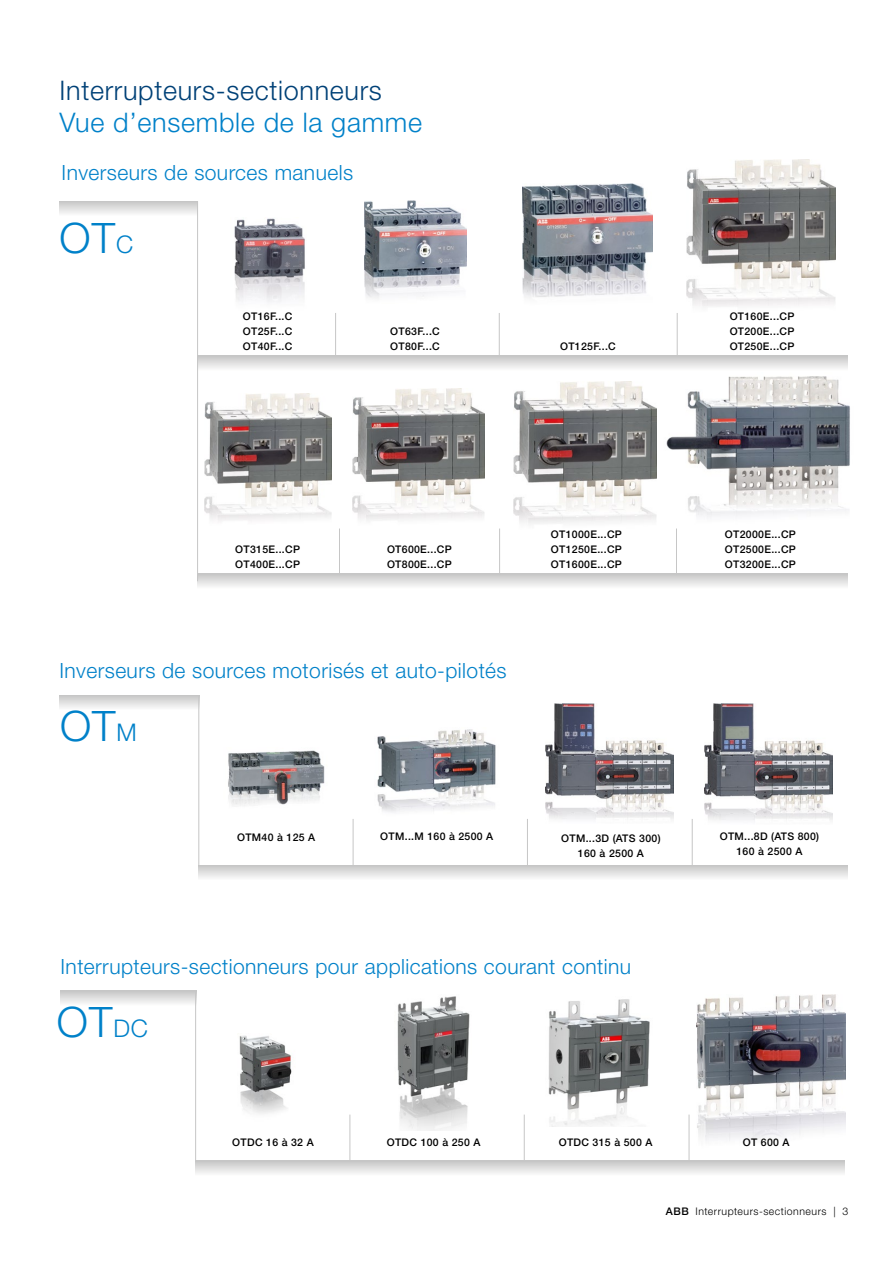
<style>
.page{position:relative;width:893px;height:1263px;background:#fff}
.page>*{position:absolute;margin:0;border:0;box-sizing:border-box;transform-origin:0 0}
.t1{font:300 42px "Helvetica Neue LT Std";color:#0081c9}
.t2{font:300 27px "Helvetica Neue LT Std";letter-spacing:.025em;color:#004177}
.t3{font:300 27px "Helvetica Neue LT Std";letter-spacing:.025em;color:#0081c9}
.t4{font:300 21px "Helvetica Neue LT Std";letter-spacing:.02em;color:#0081c9}
.t5{font:500 10.5px/15px "Helvetica Neue LT Std";letter-spacing:.03em;color:#000;text-align:justify}
.t6{font:300 10.5px "Helvetica Neue LT Std";letter-spacing:.05em;color:#000}
.s1{font-size:24.3px}
.s2{font-weight:500}
</style>
<div class="page">
<img style="left:696px;top:994px;width:150px;height:179px">
<img style="left:666px;top:376px;width:184px;height:141px">
<img style="left:234px;top:218px;width:71px;height:84px">
<img style="left:364px;top:200px;width:102px;height:98px">
<img style="left:522px;top:183px;width:131px;height:115px">
<img style="left:687px;top:159px;width:148px;height:148px">
<img style="left:204px;top:394px;width:128px;height:127px">
<img style="left:352px;top:389px;width:133px;height:132px">
<img style="left:514px;top:382px;width:143px;height:142px">
<svg style="left:60px;top:201px;width:137px;height:13px"></svg>
<hr style="left:335px;top:313px;width:1px;height:46px;background:#c6c6c6">
<hr style="left:499px;top:313px;width:1px;height:46px;background:#c6c6c6">
<hr style="left:677px;top:313px;width:1px;height:46px;background:#c6c6c6">
<svg style="left:198px;top:356px;width:649px;height:13px"></svg>
<svg style="left:197px;top:574px;width:650px;height:12px;background:#dcdcdc"></svg>
<hr style="left:339px;top:528px;width:1px;height:47px;background:#c6c6c6">
<hr style="left:499px;top:528px;width:1px;height:47px;background:#c6c6c6">
<hr style="left:676px;top:528px;width:1px;height:47px;background:#c6c6c6">
<hr style="left:197px;top:201px;width:1px;height:380px;background:#c6c6c6">
<img style="left:546px;top:703px;width:127px;height:116px">
<img style="left:704px;top:703px;width:129px;height:118px">
<svg style="left:60px;top:695px;width:138px;height:13px"></svg>
<hr style="left:198px;top:695px;width:1px;height:170px;background:#c6c6c6">
<svg style="left:198px;top:865px;width:649px;height:13px"></svg>
<img style="left:377px;top:729px;width:119px;height:83px">
<hr style="left:353px;top:819px;width:1px;height:46px;background:#c6c6c6">
<hr style="left:527px;top:819px;width:1px;height:46px;background:#c6c6c6">
<hr style="left:692px;top:819px;width:1px;height:46px;background:#c6c6c6">
<img style="left:228px;top:750px;width:97px;height:56px">
<svg style="left:61px;top:991px;width:134px;height:12px;background:#dcdcdc"></svg>
<hr style="left:195px;top:991px;width:1px;height:170px;background:#c6c6c6">
<svg style="left:195px;top:1161px;width:649px;height:12px;background:#dcdcdc"></svg>
<hr style="left:350px;top:1114px;width:1px;height:47px;background:#c6c6c6">
<hr style="left:524px;top:1114px;width:1px;height:47px;background:#c6c6c6">
<hr style="left:689px;top:1114px;width:1px;height:47px;background:#c6c6c6">
<img style="left:239px;top:1035px;width:53px;height:79px">
<img style="left:397px;top:996px;width:73px;height:134px">
<img style="left:548px;top:999px;width:102px;height:128px">
<h2 class="t2" style="left:60px;top:74px;width:324px">Interrupteurs-sectionneurs</h2>
<h2 class="t3" style="left:60px;top:105px;width:364px">Vue d’ensemble de la gamme</h2>
<h3 class="t4" style="left:62px;top:160px;width:293px">Inverseurs de sources manuels</h3>
<h1 class="t1" style="left:60px;top:213px;width:75px">OT<span class="s1">C</span></h1>
<p class="t5" style="left:243px;top:309px;width:51px">OT16F...C OT25F...C OT40F...C</p>
<p class="t5" style="left:390px;top:324px;width:51px">OT63F...C<br>OT80F...C</p>
<p class="t5" style="left:560px;top:339px;width:57px">OT125F...C</p>
<p class="t5" style="left:730px;top:309px;width:66px">OT160E...CP OT200E...CP OT250E...CP</p>
<p class="t5" style="left:235px;top:541px;width:66px">OT315E...CP<br>OT400E...CP</p>
<p class="t5" style="left:387px;top:541px;width:66px">OT600E...CP<br>OT800E...CP</p>
<h3 class="t4" style="left:60px;top:658px;width:449px">Inverseurs de sources motorisés et auto-pilotés</h3>
<h1 class="t1" style="left:60px;top:701px;width:78px">OT<span class="s1">M</span></h1>
<p class="t5" style="left:551px;top:526px;width:72px">OT1000E...CP OT1250E...CP OT1600E...CP</p>
<p class="t5" style="left:725px;top:526px;width:72px">OT2000E...CP OT2500E...CP OT3200E...CP</p>
<p class="t5" style="left:237px;top:829px;width:80px">OTM40 à 125 A</p>
<p class="t5" style="left:380px;top:828px;width:115px">OTM...M 160 à 2500 A</p>
<p class="t5" style="left:561px;top:831px;width:101px;text-align:center">OTM...3D (ATS 300)<br>160 à 2500 A</p>
<p class="t5" style="left:720px;top:829px;width:101px;text-align:center">OTM...8D (ATS 800)<br>160 à 2500 A</p>
<h3 class="t4" style="left:61px;top:953px;width:572px">Interrupteurs-sectionneurs pour applications courant continu</h3>
<h1 class="t1" style="left:57px;top:996px;width:93px">OT<span class="s1">DC</span></h1>
<p class="t5" style="left:232px;top:1134px;width:83px">OTDC 16 à 32 A</p>
<p class="t5" style="left:387px;top:1135px;width:95px">OTDC 100 à 250 A</p>
<p class="t5" style="left:559px;top:1134px;width:95px">OTDC 315 à 500 A</p>
<p class="t5" style="left:743px;top:1134px;width:48px">OT 600 A</p>
<p class="t6" style="left:666px;top:1204px;width:184px"><span class="s2">ABB</span> Interrupteurs-sectionneurs | 3</p>
</div>
